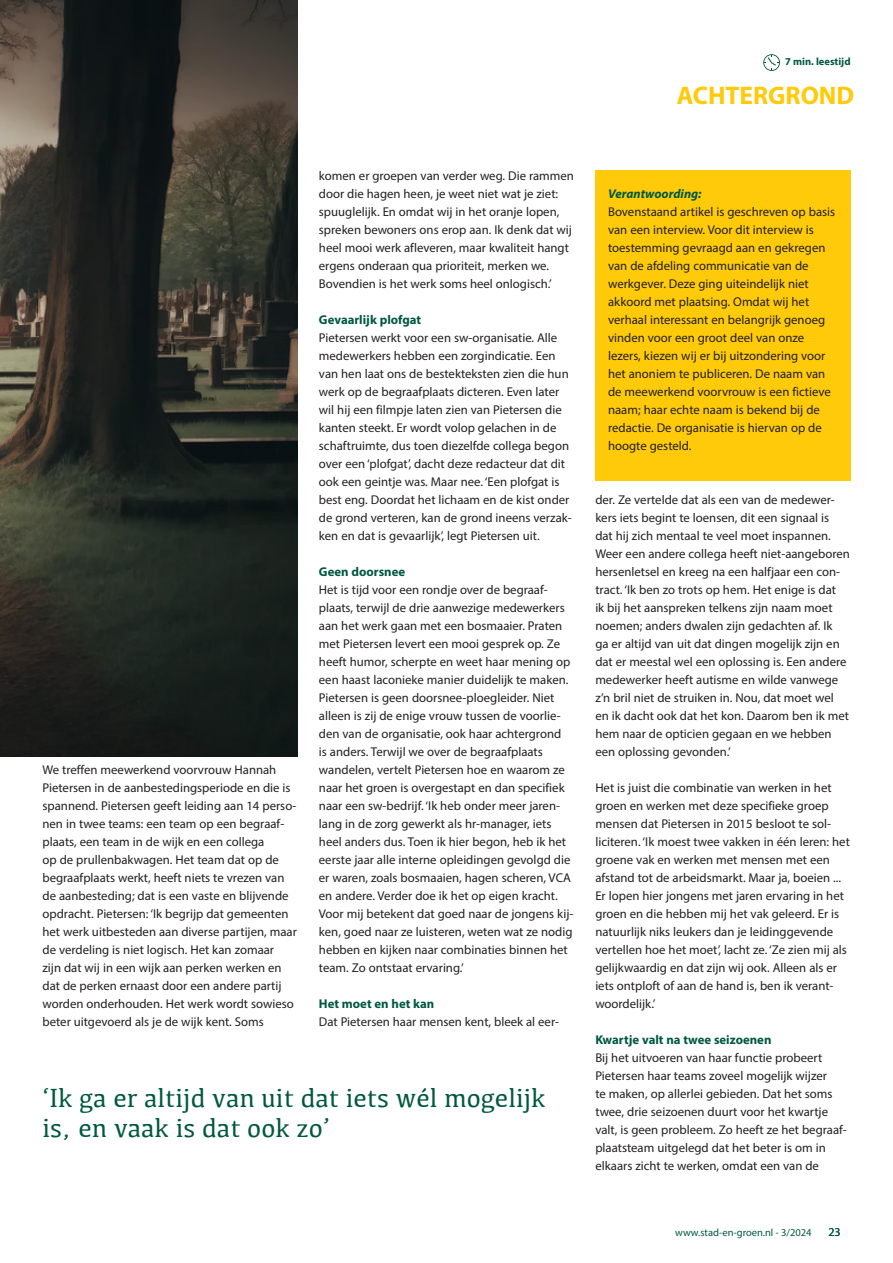
<style>
.page{position:relative;width:893px;height:1263px;background:#fff}
.page>*{position:absolute;margin:0;border:0;box-sizing:border-box;transform-origin:0 0}
.t1{font:27px/30px "Kefa";color:#005840}
.t2{font:700 25.5px "Myriad Pro";color:#feca0a}
.t3{font:12.75px/18px "Myriad Pro";color:#231f20}
.t4{font:700 12.75px "Myriad Pro";color:#005840}
.t5{font:italic 700 12.75px "Myriad Pro";color:#005840}
.t6{font:12px "Myriad Pro";color:#005840}
.t7{font:10.5px "Myriad Pro";color:#005840}
.t8{font:700 10.5px "Myriad Pro";color:#005840}
</style>
<div class="page">
<img style="left:0;top:0;width:298px;height:757px">
<div style="left:595px;top:170px;width:255px;height:311px;background:#feca0a"></div>
<svg style="left:763px;top:54px;width:17px;height:17px"></svg>
<p class="t8" style="left:785px;top:55px;width:67px">7 min. leestijd</p>
<h2 class="t2" style="left:677px;top:79px;width:179px">ACHTERGROND</h2>
<p class="t3" style="left:43px;top:761px;width:256px">We treffen meewerkend voorvrouw Hannah Pietersen in de aanbestedingsperiode en die is spannend. Pietersen geeft leiding aan 14 perso&shy;nen in twee teams: een team op een begraaf&shy;plaats, een team in de wijk en een collega<br>op de prullenbakwagen. Het team dat op de begraafplaats werkt, heeft niets te vrezen van de aanbesteding; dat is een vaste en blijvende opdracht. Pietersen: ‘Ik begrijp dat gemeenten het werk uitbesteden aan diverse partijen, maar de verdeling is niet logisch. Het kan zomaar<br>zijn dat wij in een wijk aan perken werken en dat de perken ernaast door een andere partij worden onderhouden. Het werk wordt sowieso beter uitgevoerd als je de wijk kent. Soms</p>
<p class="t3" style="left:319px;top:167px;width:257px">komen er groepen van verder weg. Die rammen door die hagen heen, je weet niet wat je ziet: spuuglelijk. En omdat wij in het oranje lopen, spreken bewoners ons erop aan. Ik denk dat wij heel mooi werk afleveren, maar kwaliteit hangt ergens onderaan qua prioriteit, merken we.<br>Bovendien is het werk soms heel onlogisch.’</p>
<p class="t4" style="left:319px;top:311px;width:104px">Gevaarlijk plofgat</p>
<p class="t3" style="left:319px;top:329px;width:254px">Pietersen werkt voor een sw-organisatie. Alle medewerkers hebben een zorgindicatie. Een van hen laat ons de bestekteksten zien die hun werk op de begraafplaats dicteren. Even later wil hij een filmpje laten zien van Pietersen die kanten steekt. Er wordt volop gelachen in de schaftruimte, dus toen diezelfde collega begon over een ‘plofgat’, dacht deze redacteur dat dit ook een geintje was. Maar nee. ‘Een plofgat is best eng. Doordat het lichaam en de kist onder de grond verteren, kan de grond ineens verzak&shy;ken en dat is gevaarlijk’, legt Pietersen uit.</p>
<p class="t4" style="left:319px;top:563px;width:88px">Geen doorsnee</p>
<p class="t3" style="left:319px;top:581px;width:256px">Het is tijd voor een rondje over de begraaf&shy;plaats, terwijl de drie aanwezige medewerkers aan het werk gaan met een bosmaaier. Praten met Pietersen levert een mooi gesprek op. Ze heeft humor, scherpte en weet haar mening op een haast laconieke manier duidelijk te maken.<br>Pietersen is geen doorsnee-ploegleider. Niet alleen is zij de enige vrouw tussen de voorlie&shy;den van de organisatie, ook haar achtergrond<br>is anders. Terwijl we over de begraafplaats wandelen, vertelt Pietersen hoe en waarom ze naar het groen is overgestapt en dan specifiek naar een sw-bedrijf. ‘Ik heb onder meer jaren&shy;lang in de zorg gewerkt als hr-manager, iets heel anders dus. Toen ik hier begon, heb ik het eerste jaar alle interne opleidingen gevolgd die er waren, zoals bosmaaien, hagen scheren, VCA en andere. Verder doe ik het op eigen kracht.<br>Voor mij betekent dat goed naar de jongens kij&shy;ken, goed naar ze luisteren, weten wat ze nodig hebben en kijken naar combinaties binnen het team. Zo ontstaat ervaring.’</p>
<p class="t4" style="left:319px;top:996px;width:117px">Het moet en het kan</p>
<p class="t3" style="left:319px;top:1013px;width:242px">Dat Pietersen haar mensen kent, bleek al eer-</p>
<h1 class="t1" style="left:43px;top:1082px;width:505px">‘Ik ga er altijd van uit dat iets wél mogelijk is, en vaak is dat ook zo’</h1>
<p class="t5" style="left:608px;top:185px;width:95px">Verantwoording:</p>
<p class="t3" style="left:608px;top:203px;width:229px">Bovenstaand artikel is geschreven op basis van een interview. Voor dit interview is toestemming gevraagd aan en gekregen van de afdeling communicatie van de werkgever. Deze ging uiteindelijk niet akkoord met plaatsing. Omdat wij het verhaal interessant en belangrijk genoeg vinden voor een groot deel van onze lezers, kiezen wij er bij uitzondering voor het anoniem te publiceren. De naam van de meewerkend voorvrouw is een fictieve naam; haar echte naam is bekend bij de redactie. De organisatie is hiervan op de hoogte gesteld.</p>
<p class="t3" style="left:595px;top:491px;width:256px">der. Ze vertelde dat als een van de medewer&shy;kers iets begint te loensen, dit een signaal is<br>dat hij zich mentaal te veel moet inspannen.<br>Weer een andere collega heeft niet-aangeboren hersenletsel en kreeg na een halfjaar een con&shy;tract. ‘Ik ben zo trots op hem. Het enige is dat<br>ik bij het aanspreken telkens zijn naam moet noemen; anders dwalen zijn gedachten af. Ik<br>ga er altijd van uit dat dingen mogelijk zijn en dat er meestal wel een oplossing is. Een andere medewerker heeft autisme en wilde vanwege z’n bril niet de struiken in. Nou, dat moet wel en ik dacht ook dat het kon. Daarom ben ik met hem naar de opticien gegaan en we hebben een oplossing gevonden.’</p>
<p class="t3" style="left:595px;top:779px;width:256px">Het is juist die combinatie van werken in het groen en werken met deze specifieke groep mensen dat Pietersen in 2015 besloot te sol&shy;liciteren. ‘Ik moest twee vakken in één leren: het groene vak en werken met mensen met een afstand tot de arbeidsmarkt. Maar ja, boeien ...<br>Er lopen hier jongens met jaren ervaring in het groen en die hebben mij het vak geleerd. Er is natuurlijk niks leukers dan je leidinggevende vertellen hoe het moet’, lacht ze. ‘Ze zien mij als gelijkwaardig en dat zijn wij ook. Alleen als er iets ontploft of aan de hand is, ben ik verant&shy;woordelijk.’</p>
<p class="t4" style="left:595px;top:1032px;width:178px">Kwartje valt na twee seizoenen</p>
<p class="t3" style="left:595px;top:1049px;width:253px">Bij het uitvoeren van haar functie probeert Pietersen haar teams zoveel mogelijk wijzer<br>te maken, op allerlei gebieden. Dat het soms twee, drie seizoenen duurt voor het kwartje valt, is geen probleem. Zo heeft ze het begraaf&shy;plaatsteam uitgelegd dat het beter is om in elkaars zicht te werken, omdat een van de</p>
<p class="t7" style="left:675px;top:1226px;width:138px">www.stad-en-groen.nl - 3/2024</p>
<p class="t6" style="left:828px;top:1224px;width:14px">23</p>
</div>
